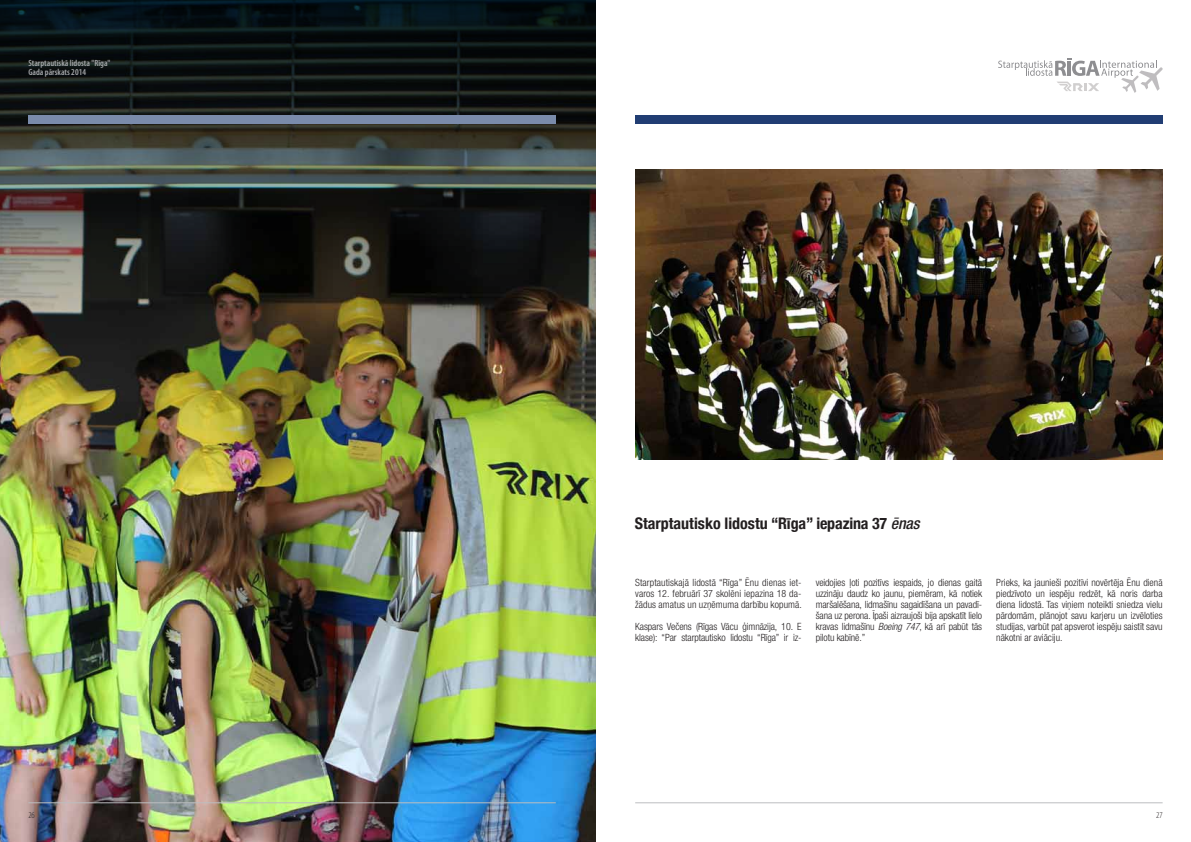
<style>
.page{position:relative;width:1191px;height:842px;background:#fff}
.page>*{position:absolute;margin:0;border:0;box-sizing:border-box;transform-origin:0 0}
.t1{font:700 condensed 16px "Helvetica Neue";letter-spacing:-.01em;color:#231f20}
.t2{font:300 condensed 10px/11px "Helvetica Neue LT Pro";letter-spacing:-.01em;color:#231f20;text-align:justify}
.t3{font:600 condensed 9px/9.6px "Myriad Pro";color:#a7a9ac}
.t4{font:300 condensed 9px "Myriad Pro";color:#231f20}
.s1{font-family:"Helvetica Neue LT Pro";font-weight:500;font-style:italic}
.s2{font-style:italic}
</style>
<div class="page">
<img style="left:635px;top:170px;width:527px;height:289px">
<img style="left:0;top:311px;width:595px;height:531px">
<svg style="left:0;top:0;width:595px;height:311px;background:#232725"></svg>
<div style="left:28px;top:116px;width:528px;height:8px;background:#7a8bab"></div>
<div style="left:635px;top:116px;width:527px;height:8px;background:#213d73"></div>
<svg style="left:998px;top:59px;width:165px;height:34px"></svg>
<hr style="left:635px;top:802px;width:527px;height:1px;background:#bcbec0">
<hr style="left:28px;top:802px;width:528px;height:1px;background:#bcbec0">
<p class="t3" style="left:28px;top:58px;width:84px">Starptautiskā lidosta "Rīga"<br>Gada pārskats 2014</p>
<h1 class="t1" style="left:635px;top:510px;width:286px">Starptautisko lidostu “Rīga” iepazina 37 <span class="s1">ēnas</span></h1>
<p class="t2" style="left:635px;top:577px;width:168px">Starptautiskajā lidostā “Rīga” Ēnu dienas iet&shy;varos 12. februārī 37 skolēni iepazina 18 da&shy;žādus amatus un uzņēmuma darbību kopumā.</p>
<p class="t2" style="left:635px;top:621px;width:168px">Kaspars Večens (Rīgas Vācu ģimnāzija, 10. E klase): “Par starptautisko lidostu “Rīga” ir iz-</p>
<p class="t2" style="left:815px;top:577px;width:168px">veidojies ļoti pozitīvs iespaids, jo dienas gaitā uzzināju daudz ko jaunu, piemēram, kā notiek maršalēšana, lidmašīnu sagaidīšana un pavadī&shy;šana uz perona. Īpaši aizraujoši bija apskatīt lielo kravas lidmašīnu <span class="s2">Boeing 747</span>, kā arī pabūt tās pilotu kabīnē.”</p>
<p class="t2" style="left:996px;top:577px;width:168px">Prieks, ka jaunieši pozitīvi novērtēja Ēnu dienā piedzīvoto un iespēju redzēt, kā noris darba diena lidostā. Tas viņiem noteikti sniedza vielu pārdomām, plānojot savu karjeru un izvēloties studijas, varbūt pat apsverot iespēju saistīt savu nākotni ar aviāciju.</p>
<p class="t4" style="left:28px;top:810px;width:8px">26</p>
<p class="t4" style="left:1156px;top:810px;width:8px">27</p>
</div>
